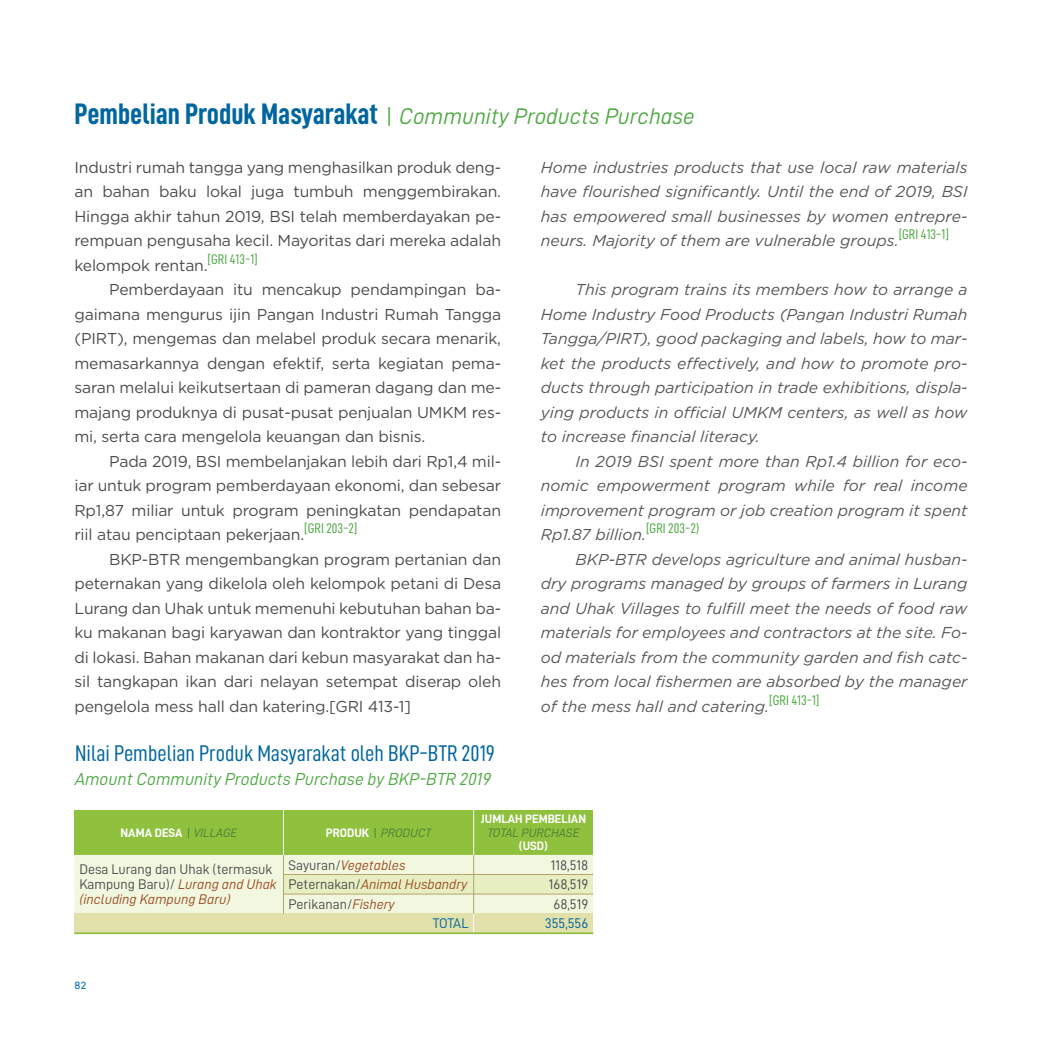
<style>
.page{position:relative;width:1042px;height:1042px;background:#fff}
.page>*{position:absolute;margin:0;border:0;box-sizing:border-box;transform-origin:0 0}
.t1{font:22.75px "D DIN Italic";color:#4fa943}
.t2{font:22.75px "D DIN Condensed";color:#01669f}
.t3{font:17.5px "D DIN Italic";color:#4fa943}
.t4{font:15.75px/24.5px "Gotham";letter-spacing:-.01em;color:#4b4c4d;text-align:justify}
.t5{font:italic 15.75px/24.5px "Gotham";color:#57585a;text-align:justify}
.t6{font:14px/15.2px "D DIN";color:#4b4c4d}
.t7{font:14px "D DIN Italic";color:#9c4a22}
.t8{font:14px "D DIN";color:#01669f}
.t9{font:12.25px "D DIN Bold";color:#fff}
.t10{font:12.25px "D DIN Italic";color:#497f35}
.t11{font:10.5px "D DIN Exp";color:#01669f}
.s1{font-family:"D DIN Condensed Bold";font-size:29.75px;color:#01669f}
.s2{font-family:"D DIN Italic";color:#497f35}
.s3{font-family:"D DIN Bold";color:#fff}
.s4{font-family:"D DIN Italic";color:#9c4a22}
.s5{font-family:"D DIN";color:#4b4c4d}
</style>
<div class="page">
<div style="left:74px;top:810px;width:519px;height:45px;background:#8fc13e"></div>
<hr style="left:283px;top:810px;width:1px;height:45px;background:#fff">
<hr style="left:473px;top:810px;width:1px;height:45px;background:#fff">
<svg style="left:74px;top:855px;width:519px;height:77px;background:#ebefcd"></svg>
<hr style="left:283px;top:874px;width:310px;height:1px;background:#b2a669">
<hr style="left:283px;top:894px;width:310px;height:1px;background:#b2a669">
<hr style="left:74px;top:932px;width:519px;height:2px;background:#8fc13e">
<h1 class="t1" style="left:74px;top:105px;width:622px"><span class="s1">Pembelian Produk Masyarakat</span> | Community Products Purchase</h1>
<p class="t5" style="left:541px;top:156px;width:428px">Home industries products that use local raw materials have flourished significantly. Until the end of 2019, BSI has empowered small businesses by women entrepre&shy;neurs. Majority of them are vulnerable groups.<sup>[GRI</sup> <sup>413-1]</sup></p>
<p class="t5" style="left:541px;top:278px;width:428px;text-indent:35px">This program trains its members how to arrange a Home Industry Food Products (Pangan Industri Rumah Tangga/PIRT), good packaging and labels, how to mar&shy;ket the products effectively, and how to promote pro&shy;ducts through participation in trade exhibitions, displa&shy;ying products in official UMKM centers, as well as how to increase financial literacy.</p>
<p class="t5" style="left:541px;top:450px;width:428px;text-indent:35px">In 2019 BSI spent more than Rp1.4 billion for eco&shy;nomic empowerment program while for real income improvement program or job creation program it spent Rp1.87 billion.<sup>[GRI</sup> <sup>203-2)</sup></p>
<p class="t5" style="left:541px;top:548px;width:428px;text-indent:35px">BKP-BTR develops agriculture and animal husban&shy;dry programs managed by groups of farmers in Lurang and Uhak Villages to fulfill meet the needs of food raw materials for employees and contractors at the site. Fo&shy;od materials from the community garden and fish catc&shy;hes from local fishermen are absorbed by the manager of the mess hall and catering.<sup>[GRI</sup> <sup>413-1]</sup></p>
<h1 class="t2" style="left:75px;top:742px;width:421px">Nilai Pembelian Produk Masyarakat oleh BKP-BTR 2019</h1>
<p class="t3" style="left:75px;top:771px;width:417px">Amount Community Products Purchase by BKP-BTR 2019</p>
<p class="t9" style="left:120px;top:826px;width:118px">NAMA DESA <span class="s2">| VILLAGE</span></p>
<p class="t10" style="left:326px;top:826px;width:107px"><span class="s3">PRODUK</span> | PRODUCT</p>
<p class="t4" style="left:74px;top:156px;width:428px">Industri rumah tangga yang menghasilkan produk deng&shy;an bahan baku lokal juga tumbuh menggembirakan.<br>Hingga akhir tahun 2019, BSI telah memberdayakan pe&shy;rempuan pengusaha kecil. Mayoritas dari mereka adalah kelompok rentan.<sup>[GRI</sup> <sup>413-1]</sup></p>
<p class="t4" style="left:74px;top:278px;width:428px;text-indent:35px">Pemberdayaan itu mencakup pendampingan ba&shy;gaimana mengurus ijin Pangan Industri Rumah Tangga (PIRT), mengemas dan melabel produk secara menarik, memasarkannya dengan efektif, serta kegiatan pema&shy;saran melalui keikutsertaan di pameran dagang dan me&shy;majang produknya di pusat-pusat penjualan UMKM res&shy;mi, serta cara mengelola keuangan dan bisnis.</p>
<p class="t4" style="left:74px;top:450px;width:428px;text-indent:35px">Pada 2019, BSI membelanjakan lebih dari Rp1,4 mil&shy;iar untuk program pemberdayaan ekonomi, dan sebesar Rp1,87 miliar untuk program peningkatan pendapatan riil atau penciptaan pekerjaan.<sup>[GRI</sup> <sup>203-2]</sup></p>
<p class="t4" style="left:74px;top:548px;width:428px;text-indent:35px">BKP-BTR mengembangkan program pertanian dan peternakan yang dikelola oleh kelompok petani di Desa Lurang dan Uhak untuk memenuhi kebutuhan bahan ba&shy;ku makanan bagi karyawan dan kontraktor yang tinggal di lokasi. Bahan makanan dari kebun masyarakat dan ha&shy;sil tangkapan ikan dari nelayan setempat diserap oleh pengelola mess hall dan katering.[GRI 413-1]</p>
<p class="t9" style="left:481px;top:813px;width:107px">JUMLAH PEMBELIAN</p>
<p class="t10" style="left:487px;top:826px;width:94px">TOTAL PURCHASE</p>
<p class="t9" style="left:519px;top:840px;width:31px">(USD)</p>
<p class="t6" style="left:79px;top:861px;width:199px">Desa Lurang dan Uhak (termasuk<br>Kampung Baru)/ <span class="s4">Lurang and Uhak</span></p>
<p class="t7" style="left:79px;top:892px;width:153px">(including Kampung Baru)</p>
<p class="t7" style="left:288px;top:858px;width:119px"><span class="s5">Sayuran/</span>Vegetables</p>
<p class="t6" style="left:551px;top:857px;width:39px">118,518</p>
<p class="t7" style="left:288px;top:877px;width:180px"><span class="s5">Peternakan/</span>Animal Husbandry</p>
<p class="t6" style="left:549px;top:877px;width:41px">168,519</p>
<p class="t6" style="left:288px;top:896px;width:108px">Perikanan/<span class="s4">Fishery</span></p>
<p class="t6" style="left:553px;top:896px;width:36px">68,519</p>
<p class="t8" style="left:433px;top:916px;width:38px">TOTAL</p>
<p class="t8" style="left:545px;top:916px;width:45px">355,556</p>
<p class="t11" style="left:74px;top:980px;width:14px">82</p>
</div>
